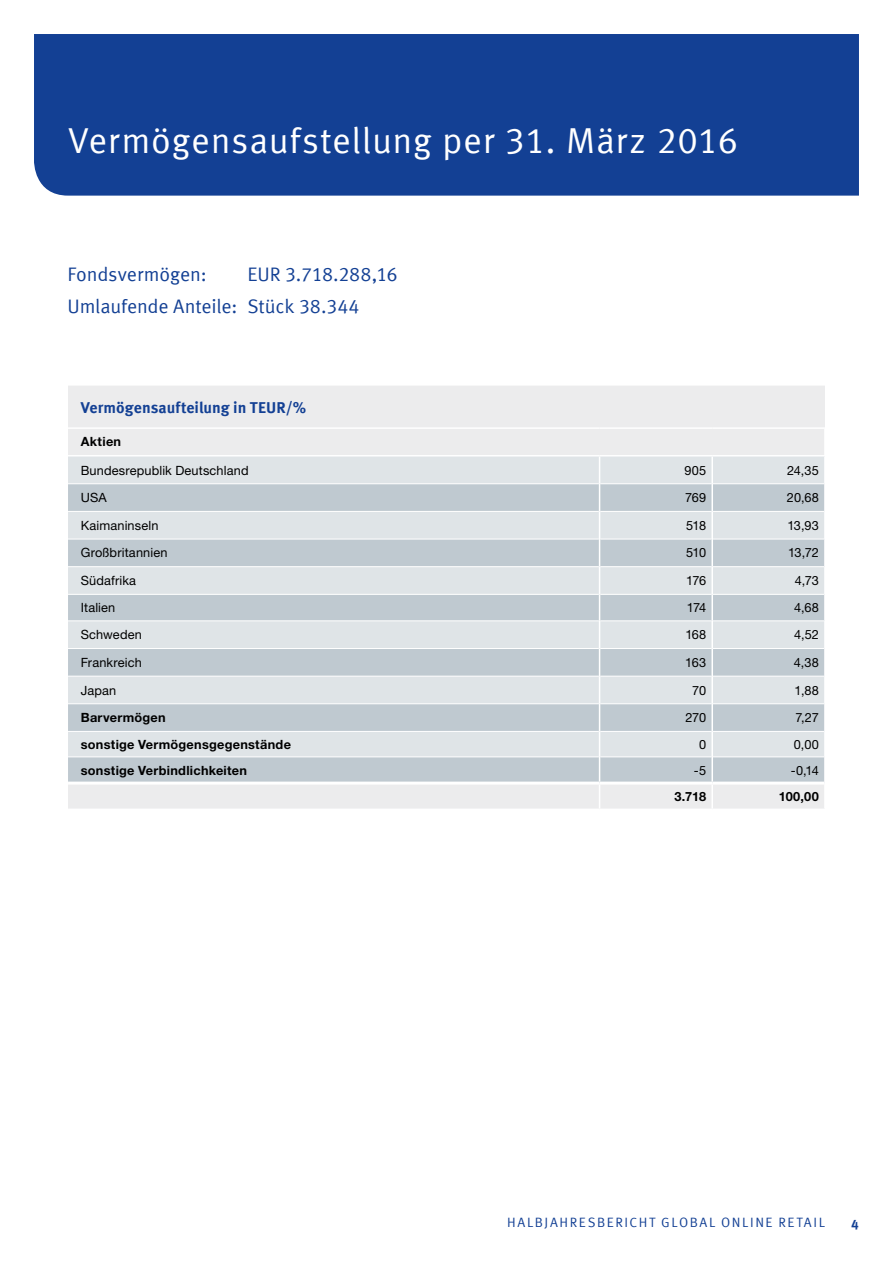
<style>
.page{position:relative;width:893px;height:1263px;background:#fff}
.page>*{position:absolute;margin:0;border:0;box-sizing:border-box;transform-origin:0 0}
.t1{font:36px "Meta Offc Pro Norm";letter-spacing:.02em;color:#fff}
.t2{font:19.5px/32px "Meta Offc Pro Norm";letter-spacing:-.01em;color:#134094}
.t3{font:700 15.75px "Meta Offc Pro";color:#134094}
.t4{font:13.5px "Meta Offc Pro Norm";letter-spacing:.12em;color:#134094}
.t5{font:700 13.5px "Meta Offc Pro";color:#134094}
.t6{font:12.75px "Helvetica Neue LTW1 G";letter-spacing:.01em;color:#000}
.t7{font:700 12.75px "Helvetica Neue LTW1 G";letter-spacing:.02em;color:#000}
</style>
<div class="page">
<div style="left:34px;top:34px;width:825px;height:162px;background:#134094"></div>
<div style="left:68px;top:386px;width:757px;height:423px;background:#ececed"></div>
<div style="left:68px;top:456px;width:756px;height:138px;background:#dfe4e7"></div>
<svg style="left:68px;top:484px;width:756px;height:82px;background:#cad2d8"></svg>
<svg style="left:68px;top:595px;width:756px;height:187px;background:#cdd5da"></svg>
<hr style="left:68px;top:427px;width:532px;height:2px;background:#fff">
<hr style="left:600px;top:427px;width:112px;height:2px;background:#fff">
<hr style="left:712px;top:427px;width:114px;height:2px;background:#fff">
<hr style="left:68px;top:511px;width:531px;height:1px;background:#fff">
<hr style="left:600px;top:511px;width:111px;height:1px;background:#fff">
<hr style="left:713px;top:511px;width:111px;height:1px;background:#fff">
<hr style="left:68px;top:594px;width:531px;height:1px;background:#fff">
<hr style="left:600px;top:594px;width:111px;height:1px;background:#fff">
<hr style="left:713px;top:594px;width:111px;height:1px;background:#fff">
<hr style="left:68px;top:620px;width:531px;height:1px;background:#fff">
<hr style="left:600px;top:620px;width:111px;height:1px;background:#fff">
<hr style="left:713px;top:620px;width:111px;height:1px;background:#fff">
<hr style="left:68px;top:648px;width:531px;height:1px;background:#fff">
<hr style="left:600px;top:648px;width:111px;height:1px;background:#fff">
<hr style="left:713px;top:648px;width:111px;height:1px;background:#fff">
<hr style="left:68px;top:676px;width:531px;height:1px;background:#fff">
<hr style="left:600px;top:676px;width:111px;height:1px;background:#fff">
<hr style="left:713px;top:676px;width:111px;height:1px;background:#fff">
<hr style="left:68px;top:703px;width:531px;height:1px;background:#fff">
<hr style="left:600px;top:703px;width:111px;height:1px;background:#fff">
<hr style="left:713px;top:703px;width:111px;height:1px;background:#fff">
<hr style="left:68px;top:483px;width:531px;height:1px;background:#fff">
<hr style="left:600px;top:483px;width:111px;height:1px;background:#fff">
<hr style="left:713px;top:483px;width:111px;height:1px;background:#fff">
<hr style="left:68px;top:539px;width:531px;height:1px;background:#fff">
<hr style="left:600px;top:539px;width:111px;height:1px;background:#fff">
<hr style="left:713px;top:539px;width:111px;height:1px;background:#fff">
<hr style="left:68px;top:566px;width:531px;height:1px;background:#fff">
<hr style="left:600px;top:566px;width:111px;height:1px;background:#fff">
<hr style="left:713px;top:566px;width:111px;height:1px;background:#fff">
<hr style="left:68px;top:731px;width:531px;height:1px;background:#fff">
<hr style="left:600px;top:731px;width:111px;height:1px;background:#fff">
<hr style="left:713px;top:731px;width:111px;height:1px;background:#fff">
<hr style="left:68px;top:756px;width:531px;height:1px;background:#fff">
<hr style="left:600px;top:756px;width:111px;height:1px;background:#fff">
<hr style="left:713px;top:756px;width:111px;height:1px;background:#fff">
<hr style="left:68px;top:455px;width:532px;height:1px;background:#fff">
<hr style="left:600px;top:455px;width:112px;height:1px;background:#fff">
<hr style="left:711px;top:456px;width:2px;height:28px;background:#fff">
<hr style="left:711px;top:484px;width:2px;height:27px;background:#fff">
<hr style="left:711px;top:511px;width:2px;height:28px;background:#fff">
<hr style="left:711px;top:539px;width:2px;height:28px;background:#fff">
<hr style="left:711px;top:567px;width:2px;height:27px;background:#fff">
<hr style="left:711px;top:594px;width:2px;height:27px;background:#fff">
<hr style="left:711px;top:621px;width:2px;height:27px;background:#fff">
<hr style="left:711px;top:648px;width:2px;height:28px;background:#fff">
<hr style="left:711px;top:676px;width:2px;height:28px;background:#fff">
<hr style="left:711px;top:704px;width:2px;height:27px;background:#fff">
<hr style="left:711px;top:731px;width:2px;height:26px;background:#fff">
<hr style="left:711px;top:757px;width:2px;height:25px;background:#fff">
<svg style="left:599px;top:456px;width:1px;height:353px"></svg>
<hr style="left:711px;top:785px;width:2px;height:24px;background:#fff">
<hr style="left:824px;top:429px;width:2px;height:26px;background:#fff">
<hr style="left:712px;top:455px;width:114px;height:1px;background:#fff">
<hr style="left:824px;top:456px;width:2px;height:28px;background:#fff">
<hr style="left:824px;top:484px;width:2px;height:27px;background:#fff">
<hr style="left:824px;top:511px;width:2px;height:28px;background:#fff">
<hr style="left:824px;top:539px;width:2px;height:28px;background:#fff">
<hr style="left:824px;top:567px;width:2px;height:27px;background:#fff">
<hr style="left:824px;top:594px;width:2px;height:27px;background:#fff">
<hr style="left:824px;top:621px;width:2px;height:27px;background:#fff">
<hr style="left:824px;top:648px;width:2px;height:28px;background:#fff">
<hr style="left:824px;top:676px;width:2px;height:28px;background:#fff">
<hr style="left:824px;top:704px;width:2px;height:27px;background:#fff">
<hr style="left:824px;top:731px;width:2px;height:26px;background:#fff">
<hr style="left:824px;top:757px;width:2px;height:26px;background:#fff">
<hr style="left:824px;top:783px;width:2px;height:26px;background:#fff">
<hr style="left:68px;top:782px;width:532px;height:3px;background:#fff">
<hr style="left:600px;top:782px;width:112px;height:3px;background:#fff">
<hr style="left:712px;top:782px;width:112px;height:3px;background:#fff">
<h1 class="t1" style="left:68px;top:113px;width:671px">Vermögensaufstellung per 31. März 2016</h1>
<h2 class="t2" style="left:68px;top:257px;width:141px">Fondsvermögen:</h2>
<h2 class="t2" style="left:68px;top:257px;width:332px;text-indent:180px">EUR 3.718.288,16<br>Umlaufende Anteile: Stück 38.344</h2>
<p class="t3" style="left:81px;top:395px;width:227px">Vermögensaufteilung in TEUR/%</p>
<p class="t7" style="left:81px;top:434px;width:42px">Aktien</p>
<p class="t6" style="left:81px;top:462px;width:169px">Bundesrepublik Deutschland</p>
<p class="t6" style="left:684px;top:462px;width:23px">905</p>
<p class="t6" style="left:787px;top:462px;width:33px">24,35</p>
<p class="t6" style="left:81px;top:490px;width:27px">USA</p>
<p class="t6" style="left:685px;top:490px;width:23px">769</p>
<p class="t6" style="left:787px;top:490px;width:33px">20,68</p>
<p class="t6" style="left:81px;top:517px;width:79px">Kaimaninseln</p>
<p class="t6" style="left:686px;top:517px;width:22px">518</p>
<p class="t6" style="left:787px;top:517px;width:33px">13,93</p>
<p class="t6" style="left:81px;top:545px;width:88px">Großbritannien</p>
<p class="t6" style="left:686px;top:545px;width:22px">510</p>
<p class="t6" style="left:788px;top:545px;width:32px">13,72</p>
<p class="t6" style="left:81px;top:573px;width:57px">Südafrika</p>
<p class="t6" style="left:686px;top:573px;width:22px">176</p>
<p class="t6" style="left:795px;top:573px;width:26px">4,73</p>
<p class="t6" style="left:81px;top:600px;width:36px">Italien</p>
<p class="t6" style="left:687px;top:600px;width:21px">174</p>
<p class="t6" style="left:794px;top:600px;width:26px">4,68</p>
<p class="t6" style="left:81px;top:627px;width:63px">Schweden</p>
<p class="t6" style="left:685px;top:627px;width:22px">168</p>
<p class="t6" style="left:794px;top:627px;width:26px">4,52</p>
<p class="t6" style="left:81px;top:654px;width:63px">Frankreich</p>
<p class="t6" style="left:685px;top:654px;width:22px">163</p>
<p class="t6" style="left:794px;top:654px;width:27px">4,38</p>
<p class="t6" style="left:81px;top:682px;width:37px">Japan</p>
<p class="t6" style="left:692px;top:682px;width:16px">70</p>
<p class="t6" style="left:795px;top:682px;width:26px">1,88</p>
<p class="t7" style="left:81px;top:710px;width:86px">Barvermögen</p>
<p class="t6" style="left:685px;top:710px;width:22px">270</p>
<p class="t6" style="left:795px;top:710px;width:25px">7,27</p>
<p class="t7" style="left:81px;top:736px;width:212px">sonstige Vermögensgegenstände</p>
<p class="t6" style="left:699px;top:736px;width:9px">0</p>
<p class="t6" style="left:794px;top:736px;width:27px">0,00</p>
<p class="t7" style="left:81px;top:762px;width:168px">sonstige Verbindlichkeiten</p>
<p class="t6" style="left:694px;top:762px;width:14px">-5</p>
<p class="t6" style="left:791px;top:762px;width:30px">-0,14</p>
<p class="t7" style="left:674px;top:788px;width:33px">3.718</p>
<p class="t7" style="left:779px;top:788px;width:42px">100,00</p>
<p class="t4" style="left:507px;top:1211px;width:165px">HALBJAHRESBERICHT global</p>
<p class="t4" style="left:721px;top:1211px;width:66px">online retail</p>
<p class="t5" style="left:851px;top:1214px;width:9px">4</p>
</div>
